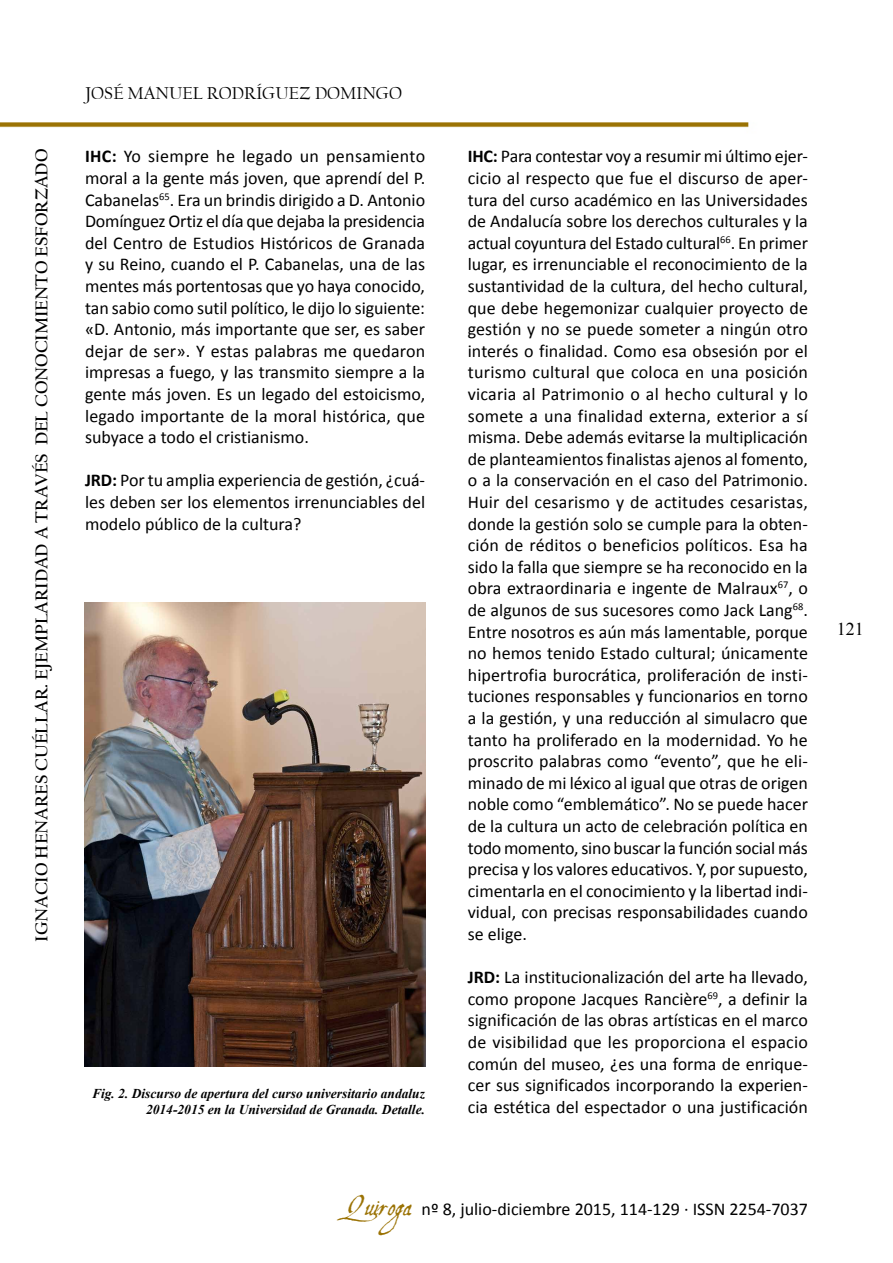
<style>
.page{position:relative;width:893px;height:1263px;background:#fff}
.page>*{position:absolute;margin:0;border:0;box-sizing:border-box;transform-origin:0 0}
.t1{font:18px/21.6px "Calibri";color:#000;text-align:justify}
.t2{font:700 18px "Californian FB";color:#000}
.t3{font:18px "Californian FB";color:#000}
.t4{font:18px "Times New Roman";color:#000}
.t5{font:italic 700 13.5px/16.2px "Times New Roman";color:#000;text-align:right}
.s1{font-weight:700}
.s2{font-family:"Aquiline";font-size:27px;color:#9b7305}
</style>
<div class="page">
<img style="left:0;top:122px;width:749px;height:6px">
<img style="left:85px;top:603px;width:340px;height:464px">
<p class="t2" style="left:31px;top:941px;width:793px;rotate:-90deg">Ignacio Henares Cuéllar. Ejemplaridad A Través Del Conocimiento Esforzado</p>
<p class="t3" style="left:85px;top:83px;width:318px">JOSÉ MANUEL RODRÍGUEZ DOMINGO</p>
<p class="t1" style="left:85px;top:146px;width:342px"><span class="s1">IHC:</span> Yo siempre he legado un pensamiento moral a la gente más joven, que aprendí del P.<br>Cabanelas<sup>65</sup>. Era un brindis dirigido a D. Antonio Domínguez Ortiz el día que dejaba la presidencia del Centro de Estudios H istóricos de Granada y su Reino, cuando el P. Cabanelas, una de las mentes más portentosas que yo haya conocido, tan sabio como sutil político, le dijo lo siguiente: «D. Antonio, más importante que ser, es saber dejar de ser». Y estas palabras me quedaron impresas a fuego, y las transmito siempre a la gente más joven. Es un legado del estoicismo, legado importante de la moral histórica, que subyace a todo el cristianismo.</p>
<p class="t1" style="left:85px;top:470px;width:342px"><span class="s1">JRD:</span> Por tu amplia experiencia de gestión, ¿cuá&shy;les deben ser los elementos irrenunciables del modelo público de la cultura?</p>
<p class="t5" style="left:92px;top:1084px;width:335px">Fig. 2. Discurso de apertura del curso universitario andaluz<br>2014-2015 en la Universidad de Granada. Detalle.</p>
<p class="t1" style="left:468px;top:146px;width:342px"><span class="s1">IHC:</span> Para contestar voy a resumir mi último ejer&shy;cicio al respecto que fue el discurso de aper&shy;tura del curso académico en las Universidades de Andalucía sobre los derechos culturales y la actual coyuntura del Estado cultural<sup>66</sup>. En primer lugar, es irrenunciable el reconocimiento de la sustantividad de la cultura, del hecho cultural, que debe hegemonizar cualquier proyecto de gestión y no se puede someter a ningún otro interés o finalidad. Como esa obsesión por el turismo cultural que coloca en una posición vicaria al Patrimonio o al hecho cultural y lo somete a una finalidad externa, exterior a sí misma. Debe además evitarse la multiplicación de planteamientos finalistas ajenos al fomento, o a la conservación en el caso del Patrimonio.<br>H uir del cesarismo y de actitudes cesaristas, donde la gestión solo se cumple para la obten&shy;ción de réditos o beneficios políticos. Esa ha sido la falla que siempre se ha reconocido en la obra extraordinaria e ingente de Malraux<sup>67</sup>, o de algunos de sus sucesores como Jack Lang<sup>68</sup>.<br>Entre nosotros es aún más lamentable, porque no hemos tenido Estado cultural; únicamente hipertrofia burocrática, proliferación de insti&shy;tuciones responsables y funcionarios en torno a la gestión, y una reducción al simulacro que tanto ha proliferado en la modernidad. Yo he proscrito palabras como “evento”, que he eli&shy;minado de mi léxico al igual que otras de origen noble como “emblemático”. No se puede hacer de la cultura un acto de celebración política en todo momento, sino buscar la función social más precisa y los valores educativos. Y, por supuesto, cimentarla en el conocimiento y la libertad indi&shy;vidual, con precisas responsabilidades cuando se elige.</p>
<p class="t1" style="left:468px;top:966px;width:342px"><span class="s1">JRD:</span> La institucionalización del arte ha llevado, como propone Jacques Rancière<sup>69</sup>, a definir la significación de las obras artísticas en el marco de visibilidad que les proporciona el espacio común del museo, ¿es una forma de enrique&shy;cer sus significados incorporando la experien&shy;cia estética del espectador o una justificación</p>
<p class="t4" style="left:837px;top:616px;width:28px">121</p>
<p class="t1" style="left:345px;top:1198px;width:356px"><span class="s2">Quiroga</span> nº 8, julio-diciembre 2015, 114-129 · ISSN</p>
<p class="t1" style="left:729px;top:1198px;width:80px">2254-7037</p>
</div>
